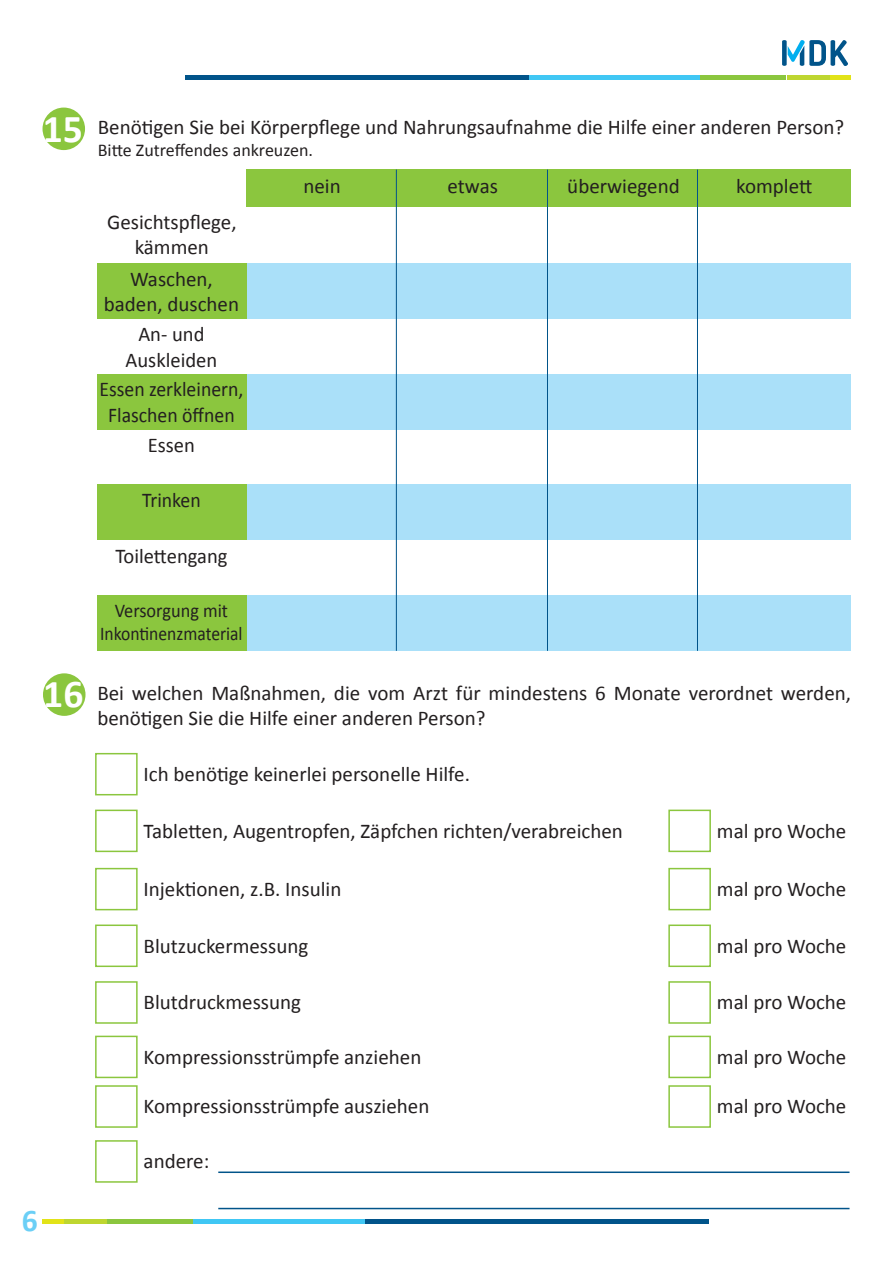
<style>
.page{position:relative;width:893px;height:1263px;background:#fff}
.page>*{position:absolute;margin:0;border:0;box-sizing:border-box;transform-origin:0 0}
.t1{font:700 39.6px "Calibri";color:#fff}
.t2{font:700 31.65px "Calibri";color:#6bcff6}
.t3{font:21px/25.2px "Calibri";color:#231f20;text-align:center}
.t4{font:21px/25.2px "Calibri";color:#231f20;text-align:center;scale:.94 1}
.t5{font:19.5px/23.4px "Calibri";color:#231f20;text-align:center;scale:.94 1}
.t6{font:18px "Calibri";color:#231f20}
</style>
<div class="page">
<div style="left:247px;top:595px;width:603px;height:56px;background:#aae0f9"></div>
<div style="left:247px;top:484px;width:603px;height:56px;background:#aae0f9"></div>
<svg style="left:782px;top:40px;width:66px;height:26px"></svg>
<hr style="left:185px;top:76px;width:344px;height:4px;background:#01548a">
<hr style="left:529px;top:76px;width:171px;height:4px;background:#40c7f4">
<hr style="left:700px;top:76px;width:86px;height:4px;background:#8bc63e">
<hr style="left:829px;top:76px;width:22px;height:4px;background:#e2e318">
<hr style="left:786px;top:76px;width:43px;height:4px;background:#bed630">
<div style="left:365px;top:1219px;width:343px;height:5px;background:#01548a"></div>
<div style="left:193px;top:1219px;width:172px;height:5px;background:#40c7f4"></div>
<div style="left:107px;top:1219px;width:86px;height:5px;background:#8bc63e"></div>
<div style="left:43px;top:1219px;width:21px;height:5px;background:#e2e318"></div>
<div style="left:64px;top:1219px;width:43px;height:5px;background:#bed630"></div>
<div style="left:43px;top:108px;width:42px;height:42px;background:#8bc63e;border-radius:50%"></div>
<div style="left:247px;top:170px;width:604px;height:37px;background:#8bc63e"></div>
<div style="left:247px;top:263px;width:603px;height:55px;background:#aae0f9"></div>
<div style="left:247px;top:374px;width:603px;height:55px;background:#aae0f9"></div>
<hr style="left:396px;top:170px;width:1px;height:481px;background:#01548a">
<hr style="left:547px;top:170px;width:1px;height:481px;background:#01548a">
<hr style="left:697px;top:170px;width:1px;height:481px;background:#01548a">
<div style="left:97px;top:263px;width:150px;height:55px;background:#8bc63e"></div>
<div style="left:97px;top:374px;width:150px;height:55px;background:#8bc63e"></div>
<div style="left:97px;top:484px;width:150px;height:56px;background:#8bc63e"></div>
<div style="left:97px;top:595px;width:150px;height:56px;background:#8bc63e"></div>
<div style="left:95px;top:753px;width:43px;height:42px;border:2px solid #8bc63e"></div>
<div style="left:95px;top:810px;width:43px;height:42px;border:2px solid #8bc63e"></div>
<div style="left:668px;top:810px;width:43px;height:42px;border:2px solid #8bc63e"></div>
<div style="left:95px;top:1140px;width:43px;height:43px;border:2px solid #8bc63e"></div>
<hr style="left:218px;top:1171px;width:631px;height:2px;background:#01548a">
<div style="left:43px;top:673px;width:43px;height:43px;background:#8bc63e;border-radius:50%"></div>
<div style="left:95px;top:868px;width:43px;height:42px;border:2px solid #8bc63e"></div>
<div style="left:668px;top:868px;width:43px;height:42px;border:2px solid #8bc63e"></div>
<div style="left:95px;top:924px;width:43px;height:43px;border:2px solid #8bc63e"></div>
<div style="left:668px;top:924px;width:43px;height:43px;border:2px solid #8bc63e"></div>
<div style="left:95px;top:981px;width:43px;height:43px;border:2px solid #8bc63e"></div>
<div style="left:668px;top:981px;width:43px;height:43px;border:2px solid #8bc63e"></div>
<div style="left:95px;top:1036px;width:43px;height:42px;border:2px solid #8bc63e"></div>
<div style="left:668px;top:1036px;width:43px;height:42px;border:2px solid #8bc63e"></div>
<div style="left:95px;top:1085px;width:43px;height:43px;border:2px solid #8bc63e"></div>
<div style="left:668px;top:1085px;width:43px;height:43px;border:2px solid #8bc63e"></div>
<hr style="left:218px;top:1208px;width:631px;height:1px;background:#01548a">
<p class="t1" style="left:43px;top:103px;width:42px">15</p>
<p class="t3" style="left:98px;top:115px;width:748px">Benötigen Sie bei Körperpflege und Nahrungsaufnahme die Hilfe einer anderen Person?</p>
<p class="t6" style="left:98px;top:138px;width:217px">Bitte Zutreffendes ankreuzen.</p>
<p class="t3" style="left:303px;top:173px;width:39px">nein</p>
<p class="t3" style="left:448px;top:173px;width:52px">etwas</p>
<p class="t3" style="left:567px;top:173px;width:114px">überwiegend</p>
<p class="t3" style="left:736px;top:173px;width:78px">komplett</p>
<p class="t3" style="left:107px;top:209px;width:131px">Gesichtspflege, kämmen</p>
<p class="t3" style="left:104px;top:267px;width:137px">Waschen, baden, duschen</p>
<p class="t3" style="left:126px;top:322px;width:93px">An- und<br>Auskleiden</p>
<p class="t4" style="left:100px;top:377px;width:155px">Essen zerkleinern,<br>Flaschen öffnen</p>
<p class="t3" style="left:148px;top:432px;width:49px">Essen</p>
<p class="t4" style="left:142px;top:487px;width:64px">Trinken</p>
<p class="t3" style="left:115px;top:543px;width:114px">Toilettengang</p>
<p class="t5" style="left:100px;top:598px;width:153px">Versorgung mit<br>Inkontinenzmaterial</p>
<p class="t1" style="left:43px;top:669px;width:42px">16</p>
<p class="t3" style="left:97px;top:680px;width:755px;text-align:left">Bei welchen Maßnahmen, die vom Arzt für mindestens 6 Monate verordnet werden, benötigen Sie die Hilfe einer anderen Person?</p>
<p class="t3" style="left:144px;top:761px;width:328px">Ich benötige keinerlei personelle Hilfe.</p>
<p class="t3" style="left:144px;top:818px;width:481px">Tabletten, Augentropfen, Zäpfchen richten/verabreichen</p>
<p class="t3" style="left:717px;top:818px;width:131px">mal pro Woche</p>
<p class="t3" style="left:144px;top:876px;width:199px">Injektionen, z.B. Insulin</p>
<p class="t3" style="left:717px;top:876px;width:131px">mal pro Woche</p>
<p class="t3" style="left:144px;top:933px;width:166px">Blutzuckermessung</p>
<p class="t3" style="left:717px;top:933px;width:131px">mal pro Woche</p>
<p class="t3" style="left:144px;top:990px;width:159px">Blutdruckmessung</p>
<p class="t3" style="left:717px;top:990px;width:131px">mal pro Woche</p>
<p class="t3" style="left:144px;top:1044px;width:279px">Kompressionsstrümpfe anziehen</p>
<p class="t3" style="left:717px;top:1044px;width:131px">mal pro Woche</p>
<p class="t3" style="left:144px;top:1094px;width:287px">Kompressionsstrümpfe ausziehen</p>
<p class="t3" style="left:717px;top:1094px;width:131px">mal pro Woche</p>
<p class="t3" style="left:144px;top:1149px;width:67px">andere:</p>
<p class="t2" style="left:22px;top:1201px;width:18px">6</p>
</div>
